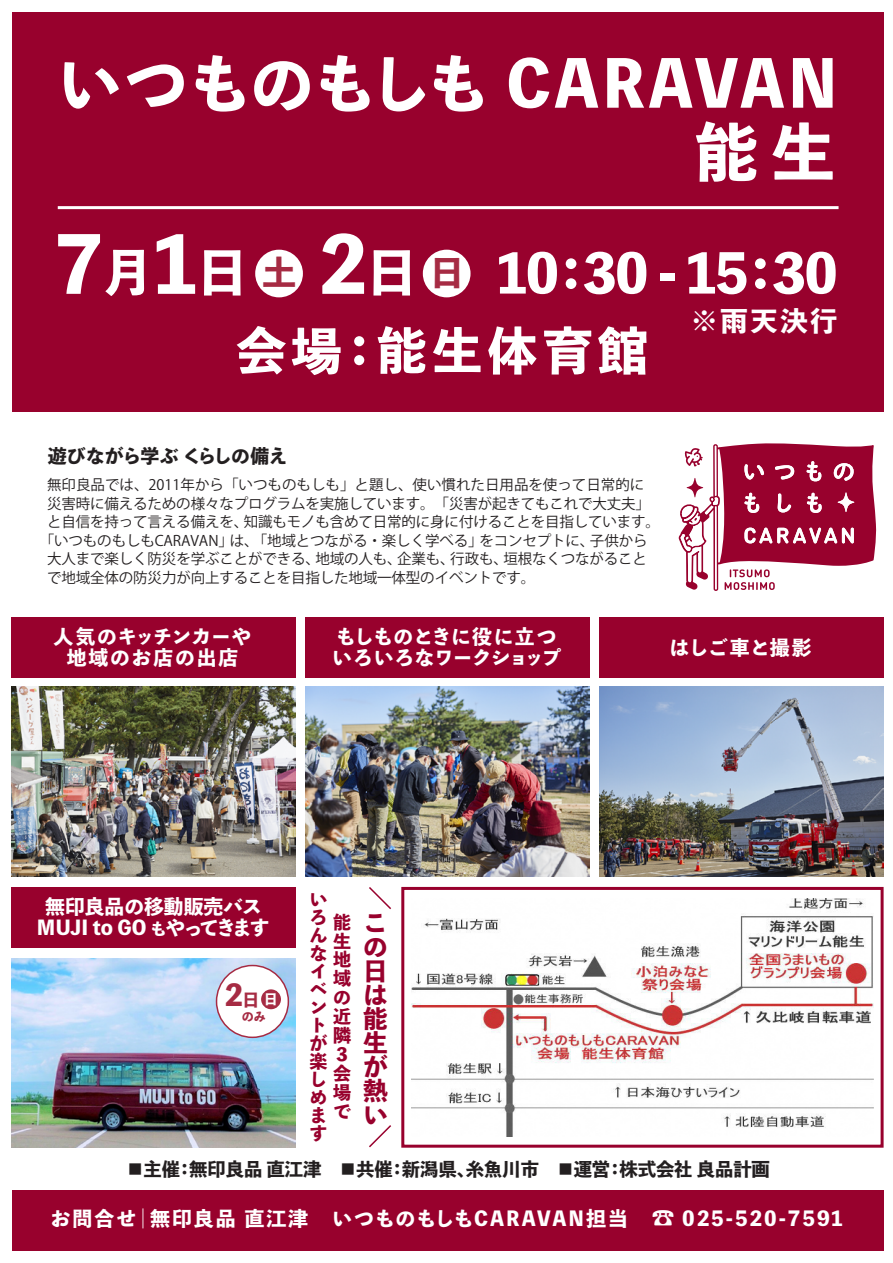
<style>
.page{position:relative;width:893px;height:1263px;background:#fff}
.page>*{position:absolute;margin:0;border:0;box-sizing:border-box;transform-origin:0 0}
.t1{font:800 76.5px "Toppan Bunkyu Midashi Gothic Std N";color:#fff}
.t2{font:800 63.6px/68.6px "Toppan Bunkyu Midashi Gothic Std N";letter-spacing:.01em;color:#fff;text-align:right}
.t3{font:800 53.1px "Toppan Bunkyu Midashi Gothic Std N";letter-spacing:-.025em;color:#fff}
.t4{font:800 50.25px "Toppan Bunkyu Midashi Gothic Std N";letter-spacing:.1em;color:#fff}
.t5{font:800 34.05px "Toppan Bunkyu Midashi Gothic Std N";color:#a62b43}
.t6{font:800 28.95px "Toppan Bunkyu Midashi Gothic Std N";color:#a62b43}
.t7{font:800 27.15px "Toppan Bunkyu Midashi Gothic Std N";color:#fff}
.t8{font:800 24.75px/24px "Toppan Bunkyu Midashi Gothic Std N";color:#98012d}
.t9{font:800 19.95px "Toppan Bunkyu Midashi Gothic Std N";letter-spacing:.1em;color:#fff}
.t10{font:800 19.8px/21.5px "Toppan Bunkyu Midashi Gothic Std N";color:#fff}
.t11{font:800 19.8px/21.5px "Toppan Bunkyu Midashi Gothic Std N";letter-spacing:.085em;color:#fff;text-align:center}
.t12{font:800 18.9px "Toppan Bunkyu Midashi Gothic Std N";letter-spacing:-.015em;color:#231f20}
.t13{font:800 18.3px "Toppan Bunkyu Midashi Gothic Std N";color:#231f20}
.t14{font:800 18px/18px "Toppan Bunkyu Midashi Gothic Std N";color:#98012d}
.t15{font:14.55px "Koz Go Pro";letter-spacing:-.01em;color:#231f20}
.t16{font:800 13.5px "Toppan Bunkyu Midashi Gothic Std N";color:#fff}
.t17{font:800 12.15px "Toppan Bunkyu Midashi Gothic Std N";color:#a62b43}
.s1{font-size:50.85px}
.s2{font-size:57.3px}
.s3{font-size:34.05px;color:#a62b43}
.s4{font-size:16.5px}
.s5{font-size:16.95px}
.s6{font-family:"Koz Go Pro";font-weight:400;font-size:22.65px}
</style>
<div class="page">
<div style="left:12px;top:12px;width:871px;height:399px;background:#98012d"></div>
<div style="left:305px;top:617px;width:285px;height:60px;background:#98012d"></div>
<div style="left:11px;top:617px;width:284px;height:60px;background:#98012d"></div>
<div style="left:599px;top:617px;width:284px;height:60px;background:#98012d"></div>
<div style="left:12px;top:1190px;width:872px;height:60px;background:#98012d"></div>
<div style="left:11px;top:887px;width:285px;height:60px;background:#98012d"></div>
<hr style="left:58px;top:206px;width:780px;height:3px;background:#fff">
<img style="left:11px;top:687px;width:285px;height:189px">
<img style="left:305px;top:687px;width:285px;height:189px">
<img style="left:11px;top:958px;width:285px;height:190px">
<img style="left:599px;top:687px;width:284px;height:189px">
<div style="left:423px;top:250px;width:48px;height:47px;background:#fff;border-radius:50%"></div>
<div style="left:255px;top:250px;width:48px;height:47px;background:#fff;border-radius:50%"></div>
<div style="left:217px;top:965px;width:71px;height:72px;background:#fff;border-radius:50%"></div>
<div style="left:216px;top:965px;width:73px;height:73px;border:2px solid #a62b43;border-radius:50%"></div>
<svg style="left:679px;top:443px;width:198px;height:148px"></svg>
<div style="left:261px;top:989px;width:20px;height:20px;background:#a62b43;border-radius:50%"></div>
<img style="left:411px;top:898px;width:462px;height:238px">
<div style="left:401px;top:887px;width:483px;height:261px;border:3px solid #98012d"></div>
<svg style="left:369px;top:887px;width:22px;height:23px"></svg>
<svg style="left:369px;top:1125px;width:22px;height:23px"></svg>
<h2 class="t2" style="left:57px;top:46px;width:782px">いつものもしも CARAVAN能生</h2>
<h1 class="t1" style="left:55px;top:206px;width:411px">7<span class="s1">月</span>1<span class="s1">日</span><span class="s2">　</span> 2<span class="s1">日</span><span class="s3">日</span></h1>
<h3 class="t3" style="left:497px;top:232px;width:342px">10：30 - 15：30</h3>
<h3 class="t7" style="left:691px;top:300px;width:148px">※雨天決行</h3>
<h3 class="t5" style="left:262px;top:246px;width:36px">土</h3>
<h3 class="t4" style="left:236px;top:312px;width:413px">会場：能生体育館</h3>
<p class="t12" style="left:48px;top:442px;width:242px">遊びながら学ぶ くらしの備え</p>
<p class="t15" style="left:47px;top:475px;width:599px">無印良品では、2011年から「いつものもしも」と題し、使い慣れた日用品を使って日常的に</p>
<p class="t15" style="left:47px;top:494px;width:604px">災害時に備えるための様々なプログラムを実施しています。「災害が起きてもこれで大丈夫」</p>
<p class="t15" style="left:47px;top:512px;width:614px">と自信を持って言える備えを、知識もモノも含めて日常的に身に付けることを目指しています。</p>
<p class="t15" style="left:40px;top:531px;width:609px">「いつものもしもCARAVAN」は、「地域とつながる・楽しく学べる」をコンセプトに、子供から</p>
<p class="t15" style="left:47px;top:549px;width:601px">大人まで楽しく防災を学ぶことができる、地域の人も、企業も、行政も、垣根なくつながること</p>
<p class="t15" style="left:47px;top:568px;width:490px">で地域全体の防災力が向上することを目指した地域一体型のイベントです。</p>
<h3 class="t11" style="left:54px;top:624px;width:199px">人気のキッチンカーや地域のお店の出店</h3>
<h3 class="t10" style="left:669px;top:636px;width:144px">はしご車と撮影</h3>
<h3 class="t10" style="left:332px;top:624px;width:230px">もしものときに役に立ついろいろなワークショップ</h3>
<h3 class="t10" style="left:37px;top:894px;width:234px;text-align:center">無印良品の移動販売バス<br>MUJI to GO <span class="s4">も</span>やってきます</h3>
<h3 class="t6" style="left:224px;top:973px;width:37px">2<span class="s5">日</span></h3>
<p class="t17" style="left:242px;top:1007px;width:26px">のみ</p>
<p class="t16" style="left:264px;top:989px;width:15px">日</p>
<p class="t14" style="left:309px;top:889px;width:19px">いろんなイベントが楽しめます</p>
<p class="t14" style="left:333px;top:911px;width:19px;line-height:18.9px">能生地域の近隣<br>３会場で</p>
<h3 class="t8" style="left:363px;top:909px;width:26px">この日は能生が熱い</h3>
<p class="t13" style="left:126px;top:1155px;width:645px">■主催：無印良品 直江津　■共催：新潟県、糸魚川市　■運営：株式会社 良品計画</p>
<h3 class="t9" style="left:51px;top:1203px;width:794px">お問合せ｜無印良品 直江津　いつものもしもCARAVAN担当　<span class="s6">☎</span> 025-520-7591</h3>
</div>
